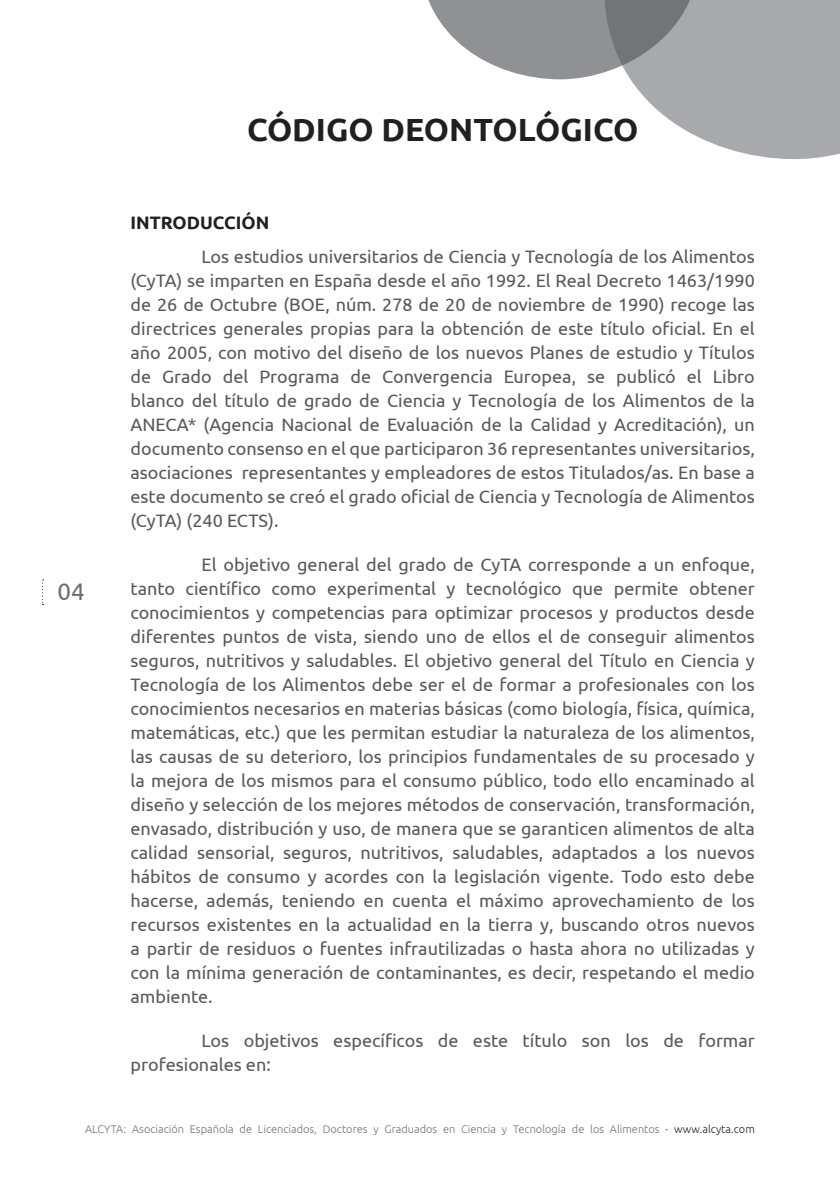
<style>
.page{position:relative;width:840px;height:1191px;background:#fff}
.page>*{position:absolute;margin:0;border:0;box-sizing:border-box;transform-origin:0 0}
.t1{font:700 32px "Ubuntu";color:#231f20}
.t2{font:24px "Ubuntu";color:#6c6d70}
.t3{font:18px/24px "Ubuntu";color:#57585a;text-align:justify}
.t4{font:700 18px "Ubuntu";color:#231f20}
.t5{font:300 11px "Ubuntu";color:#717275}
.s1{color:#231f20}
</style>
<div class="page">
<svg style="left:428px;top:0;width:411px;height:159px"></svg>
<svg style="left:42px;top:579px;width:2px;height:26px"></svg>
<h2 class="t2" style="left:57px;top:577px;width:29px">04</h2>
<h1 class="t1" style="left:247px;top:110px;width:392px">CÓDIGO DEONTOLÓGICO</h1>
<p class="t4" style="left:130px;top:212px;width:140px">INTRODUCCIÓN</p>
<p class="t3" style="left:130px;top:244px;width:625px;text-indent:71px">Los estudios universitarios de Ciencia y Tecnología de los Alimentos (CyTA) se imparten en España desde el año 1992. El Real Decreto 1463/1990 de 26 de Octubre (BOE, núm. 278 de 20 de noviembre de 1990) recoge las directrices generales propias para la obtención de este título oficial. En el año 2005, con motivo del diseño de los nuevos Planes de estudio y Títulos de Grado del Programa de Convergencia Europea, se publicó el Libro blanco del título de grado de Ciencia y Tecnología de los Alimentos de la ANECA* (Agencia Nacional de Evaluación de la Calidad y Acreditación), un documento consenso en el que participaron 36 representantes universitarios, asociaciones representantes y empleadores de estos Titulados/as. En base a este documento se creó el grado oficial de Ciencia y Tecnología de Alimentos (CyTA) (240 ECTS).</p>
<p class="t3" style="left:130px;top:552px;width:625px;text-indent:71px">El objetivo general del grado de CyTA corresponde a un enfoque, tanto científico como experimental y tecnológico que permite obtener conocimientos y competencias para optimizar procesos y productos desde diferentes puntos de vista, siendo uno de ellos el de conseguir alimentos seguros, nutritivos y saludables. El objetivo general del Título en Ciencia y Tecnología de los Alimentos debe ser el de formar a profesionales con los conocimientos necesarios en materias básicas (como biología, física, química, matemáticas, etc.) que les permitan estudiar la naturaleza de los alimentos, las causas de su deterioro, los principios fundamentales de su procesado y la mejora de los mismos para el consumo público, todo ello encaminado al diseño y selección de los mejores métodos de conservación, transformación, envasado, distribución y uso, de manera que se garanticen alimentos de alta calidad sensorial, seguros, nutritivos, saludables, adaptados a los nuevos hábitos de consumo y acordes con la legislación vigente. Todo esto debe hacerse, además, teniendo en cuenta el máximo aprovechamiento de los recursos existentes en la actualidad en la tierra y, buscando otros nuevos a partir de residuos o fuentes infrautilizadas o hasta ahora no utilizadas y con la mínima generación de contaminantes, es decir, respetando el medio ambiente.</p>
<p class="t3" style="left:130px;top:1028px;width:625px;text-indent:71px">Los objetivos específicos de este título son los de formar profesionales en:</p>
<p class="t5" style="left:85px;top:1122px;width:670px">ALCYTA: Asociación Española de Licenciados, Doctores y Graduados en Ciencia y Tecnología de los Alimentos <span class="s1">· www.alcyta.com</span></p>
</div>
